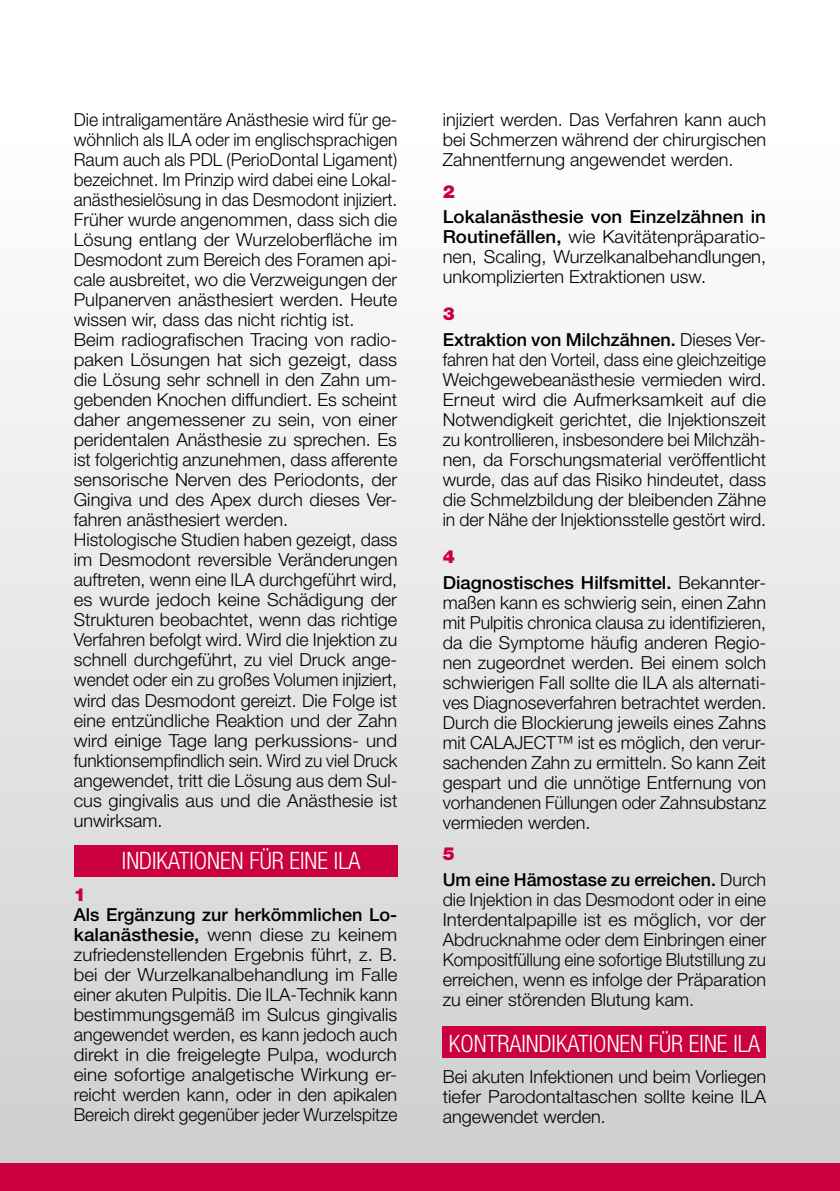
<style>
.page{position:relative;width:840px;height:1191px;background:#fff}
.page>*{position:absolute;margin:0;border:0;box-sizing:border-box;transform-origin:0 0}
.t1{font:300 condensed 24px "Helvetica Neue LT Std";color:#fff}
.t2{font:300 18px/20px "Helvetica Neue LT Std";color:#000;text-align:justify}
.t3{font:300 18px/20px "Helvetica Neue LT Std";color:#000;text-align:justify;scale:1.05 1}
.t4{font:300 18px/20px "Helvetica Neue LT Std";color:#000;text-align:justify;scale:.95 1}
.t5{font:300 18px/20px "Helvetica Neue LT Std";color:#000;text-align:justify;scale:1.04 1}
.t6{font:500 18px/25.6px "Helvetica Neue LT Std";color:#000}
.t7{font:900 18px "Helvetica Neue LT Std";color:#cb0040}
.s1{font-weight:500}
.s2{font-weight:900;color:#cb0040}
.s3{font-weight:300}
</style>
<div class="page">
<div style="left:0;top:126px;width:839px;height:1065px;background:linear-gradient(to bottom,#fff,#cdcdcf)"></div>
<div style="left:0;top:1162px;width:839px;height:29px;background:#cb0040"></div>
<div style="left:74px;top:845px;width:323px;height:31px;background:#cb0040"></div>
<div style="left:442px;top:1026px;width:323px;height:31px;background:#cb0040"></div>
<p class="t2" style="left:74px;top:109px;width:325px;text-align:left">Die intraligamentäre Anästhesie wird für ge&shy;wöhnlich als ILA oder im englischsprachigen Raum auch als PDL (PerioDontal Ligament) bezeichnet. Im Prinzip wird dabei eine Lokal&shy;anästhesielösung in das Desmodont injiziert.<br>Früher wurde angenommen, dass sich die Lösung entlang der Wurzeloberfläche im Desmodont zum Bereich des Foramen api&shy;cale ausbreitet, wo die Verzweigungen der Pulpanerven anästhesiert werden. Heute wissen wir, dass das nicht richtig ist.<br>Beim radiografischen Tracing von radio&shy;paken Lösungen hat sich gezeigt, dass die Lösung sehr schnell in den Zahn um&shy;gebenden Knochen diffundiert. Es scheint daher angemessener zu sein, von einer peridentalen Anästhesie zu sprechen. Es ist folgerichtig anzunehmen, dass afferente sensorische Nerven des Periodonts, der Gingiva und des Apex durch dieses Ver&shy;fahren anästhesiert werden.<br>Histologische Studien haben gezeigt, dass im Desmodont reversible Veränderungen auftreten, wenn eine ILA durchgeführt wird, es wurde jedoch keine Schädigung der Strukturen beobachtet, wenn das richtige Verfahren befolgt wird. Wird die Injektion zu schnell durchgeführt, zu viel Druck ange&shy;wendet oder ein zu großes Volumen injiziert, wird das Desmodont gereizt. Die Folge ist eine entzündliche Reaktion und der Zahn wird einige Tage lang perkussions- und funktionsempfindlich sein. Wird zu viel Druck angewendet, tritt die Lösung aus dem Sul&shy;cus gingivalis aus und die Anästhesie ist unwirksam.</p>
<h1 class="t1" style="left:122px;top:847px;width:240px">INDIKATIONEN FÜR EINE ILA</h1>
<p class="t7" style="left:74px;top:883px;width:14px">1</p>
<p class="t3" style="left:74px;top:904px;width:309px"><span class="s1">Als Ergänzung zur herkömmlichen Lo&shy;kalanästhesie,</span> wenn diese zu keinem zufriedenstellenden Ergebnis führt, z. B. bei der Wurzelkanalbehandlung im Falle einer akuten Pulpitis. Die ILA-Technik kann bestimmungsgemäß im Sulcus gingivalis angewendet werden, es kann jedoch auch direkt in die freigelegte Pulpa, wodurch eine sofortige analgetische Wirkung er&shy;reicht werden kann, oder in den apikalen Bereich direkt gegenüber jeder Wurzelspitze</p>
<p class="t2" style="left:442px;top:109px;width:325px">injiziert werden. Das Verfahren kann auch bei Schmerzen während der chirurgischen Zahnentfernung angewendet werden.</p>
<p class="t7" style="left:442px;top:180px;width:14px">2</p>
<p class="t5" style="left:442px;top:206px;width:312px"><span class="s1">Lokalanästhesie von Einzelzähnen in Routinefällen,</span> wie Kavitätenpräparatio&shy;nen, Scaling, Wurzelkanalbehandlungen, unkomplizierten Extraktionen usw.</p>
<p class="t6" style="left:442px;top:301px;width:325px"><span class="s2">3<br></span>Extraktion von Milchzähnen. <span class="s3">Dieses Ver-</span></p>
<p class="t4" style="left:442px;top:349px;width:342px">fahren hat den Vorteil, dass eine gleichzeitige Weichgewebeanästhesie vermieden wird.<br>Erneut wird die Aufmerksamkeit auf die Notwendigkeit gerichtet, die Injektionszeit zu kontrollieren, insbesondere bei Milchzäh&shy;nen, da Forschungsmaterial veröffentlicht wurde, das auf das Risiko hindeutet, dass die Schmelzbildung der bleibenden Zähne in der Nähe der Injektionsstelle gestört wird.</p>
<p class="t6" style="left:442px;top:544px;width:325px"><span class="s2">4<br></span>Diagnostisches Hilfsmittel. <span class="s3">Bekannter-</span></p>
<p class="t2" style="left:442px;top:592px;width:325px">maßen kann es schwierig sein, einen Zahn mit Pulpitis chronica clausa zu identifizieren, da die Symptome häufig anderen Regio&shy;nen zugeordnet werden. Bei einem solch schwierigen Fall sollte die ILA als alternati&shy;ves Diagnoseverfahren betrachtet werden.<br>Durch die Blockierung jeweils eines Zahns mit CALAJECT™ ist es möglich, den verur&shy;sachenden Zahn zu ermitteln. So kann Zeit gespart und die unnötige Entfernung von vorhandenen Füllungen oder Zahnsubstanz vermieden werden.</p>
<p class="t6" style="left:442px;top:841px;width:325px"><span class="s2">5<br></span>Um eine Hämostase zu erreichen. <span class="s3">Durch</span></p>
<p class="t2" style="left:442px;top:889px;width:325px">die Injektion in das Desmodont oder in eine Interdentalpapille ist es möglich, vor der Abdrucknahme oder dem Einbringen einer Kompositfüllung eine sofortige Blutstillung zu erreichen, wenn es infolge der Präparation zu einer störenden Blutung kam.</p>
<h1 class="t1" style="left:448px;top:1029px;width:312px">KONTRAINDIKATIONEN FÜR EINE ILA</h1>
<p class="t2" style="left:442px;top:1066px;width:325px">Bei akuten Infektionen und beim Vorliegen tiefer Parodontaltaschen sollte keine ILA angewendet werden.</p>
</div>
